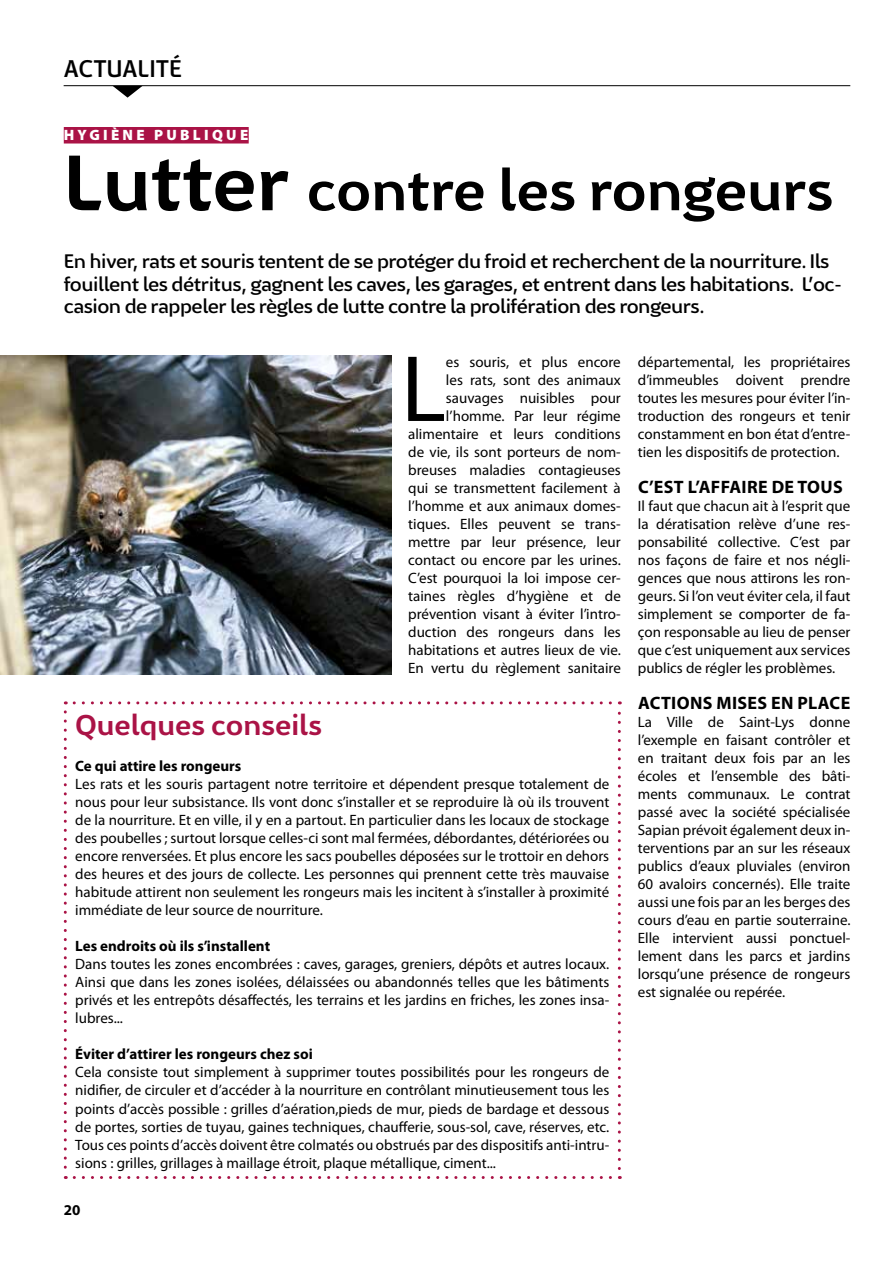
<style>
.page{position:relative;width:893px;height:1263px;background:#fff}
.page>*{position:absolute;margin:0;border:0;box-sizing:border-box;transform-origin:0 0}
.t1{font:95.1px "Myriad Pro";color:#000}
.t2{font:700 57px "Elen Sans";color:#000}
.t3{font:700 28.5px "Elen Sans";color:#aa1346}
.t4{font:500 24px "Elen Sans";letter-spacing:.005em;color:#000}
.t5{font:500 19.5px/22.5px "Elen Sans";letter-spacing:-.025em;color:#000}
.t6{font:700 18px "Myriad Pro";letter-spacing:.02em;color:#000}
.t7{font:15px/18px "Myriad Pro";color:#000;text-align:justify}
.t8{font:700 15px "Myriad Pro";color:#000}
.t9{font:900 15px "Myriad Pro";letter-spacing:.22em;color:#fff}
.s1{font-size:78px}
</style>
<div class="page">
<svg style="left:113px;top:86px;width:30px;height:12px"></svg>
<hr style="left:64px;top:85px;width:786px;height:1px;background:#000">
<div style="left:64px;top:127px;width:185px;height:16px;background:#aa1346"></div>
<svg style="left:64px;top:712px;width:3px;height:467px"></svg>
<svg style="left:74px;top:1176px;width:546px;height:3px"></svg>
<svg style="left:618px;top:701px;width:3px;height:467px"></svg>
<svg style="left:65px;top:701px;width:545px;height:3px"></svg>
<img style="left:0;top:356px;width:391px;height:319px">
<h3 class="t4" style="left:64px;top:52px;width:120px">ACTUALITÉ</h3>
<p class="t9" style="left:64px;top:125px;width:186px">HYGIÈNE PUBLIQUE</p>
<h2 class="t2" style="left:64px;top:151px;width:771px"><span class="s1">Lutter</span> contre les rongeurs</h2>
<p class="t5" style="left:64px;top:249px;width:780px">En hiver, rats et souris tentent de se protéger du froid et recherchent de la nourriture. Ils fouillent les détritus, gagnent les caves, les garages, et entrent dans les habitations. L’oc&shy;casion de rappeler les règles de lutte contre la prolifération des rongeurs.</p>
<p class="t7" style="left:408px;top:353px;width:214px;text-align:right">es souris, et plus encore<br>les rats, sont des animaux sauvages nuisibles pour l’homme. Par leur régime alimentaire et leurs conditions de vie, ils sont porteurs de nom&shy;breuses maladies contagieuses qui se transmettent facilement à l’homme et aux animaux domes&shy;tiques. Elles peuvent se trans&shy;mettre par leur présence, leur contact ou encore par les urines.<br>C’est pourquoi la loi impose cer&shy;taines règles d’hygiène et de prévention visant à éviter l’intro&shy;duction des rongeurs dans les habitations et autres lieux de vie.<br>En vertu du règlement sanitaire</p>
<p class="t7" style="left:638px;top:353px;width:214px">départemental, les propriétaires d’immeubles doivent prendre toutes les mesures pour éviter l’in&shy;troduction des rongeurs et tenir constamment en bon état d’entre&shy;tien les dispositifs de protection.</p>
<h1 class="t1" style="left:401px;top:330px;width:46px">L</h1>
<p class="t6" style="left:638px;top:475px;width:206px">C’EST L’AFFAIRE DE TOUS</p>
<p class="t7" style="left:638px;top:497px;width:214px">Il faut que chacun ait à l’esprit que la dératisation relève d’une res&shy;ponsabilité collective. C’est par nos façons de faire et nos négli&shy;gences que nous attirons les ron&shy;geurs. Si l’on veut éviter cela, il faut simplement se comporter de fa&shy;çon responsable au lieu de penser que c’est uniquement aux services publics de régler les problèmes.</p>
<p class="t6" style="left:638px;top:691px;width:214px">ACTIONS MISES EN PLACE</p>
<p class="t7" style="left:638px;top:713px;width:214px">La Ville de Saint-Lys donne l’exemple en faisant contrôler et en traitant deux fois par an les écoles et l’ensemble des bâti&shy;ments communaux. Le contrat passé avec la société spécialisée Sapian prévoit également deux in&shy;terventions par an sur les réseaux publics d’eaux pluviales (environ 60 avaloirs concernés). Elle traite aussi une fois par an les berges des cours d’eau en partie souterraine.<br>Elle intervient aussi ponctuel&shy;lement dans les parcs et jardins lorsqu’une présence de rongeurs est signalée ou repérée.</p>
<h3 class="t3" style="left:75px;top:706px;width:248px">Quelques conseils</h3>
<p class="t8" style="left:75px;top:757px;width:168px">Ce qui attire les rongeurs</p>
<p class="t7" style="left:75px;top:775px;width:536px">Les rats et les souris partagent notre territoire et dépendent presque totalement de nous pour leur subsistance. Ils vont donc s’installer et se reproduire là où ils trouvent de la nourriture. Et en ville, il y en a partout. En particulier dans les locaux de stockage des poubelles ; surtout lorsque celles-ci sont mal fermées, débordantes, détériorées ou encore renversées. Et plus encore les sacs poubelles déposées sur le trottoir en dehors des heures et des jours de collecte. Les personnes qui prennent cette très mauvaise habitude attirent non seulement les rongeurs mais les incitent à s’installer à proximité immédiate de leur source de nourriture.</p>
<p class="t8" style="left:75px;top:937px;width:196px">Les endroits où ils s’installent</p>
<p class="t7" style="left:75px;top:955px;width:536px">Dans toutes les zones encombrées : caves, garages, greniers, dépôts et autres locaux.<br>Ainsi que dans les zones isolées, délaissées ou abandonnés telles que les bâtiments privés et les entrepôts désaffectés, les terrains et les jardins en friches, les zones insa&shy;lubres...</p>
<p class="t8" style="left:75px;top:1045px;width:239px">Éviter d’attirer les rongeurs chez soi</p>
<p class="t7" style="left:75px;top:1063px;width:536px">Cela consiste tout simplement à supprimer toutes possibilités pour les rongeurs de nidifier, de circuler et d’accéder à la nourriture en contrôlant minutieusement tous les points d’accès possible : grilles d’aération,pieds de mur, pieds de bardage et dessous de portes, sorties de tuyau, gaines techniques, chaufferie, sous-sol, cave, réserves, etc.<br>Tous ces points d’accès doivent être colmatés ou obstrués par des dispositifs anti-intru&shy;sions : grilles, grillages à maillage étroit, plaque métallique, ciment...</p>
<p class="t8" style="left:64px;top:1200px;width:18px">20</p>
</div>
